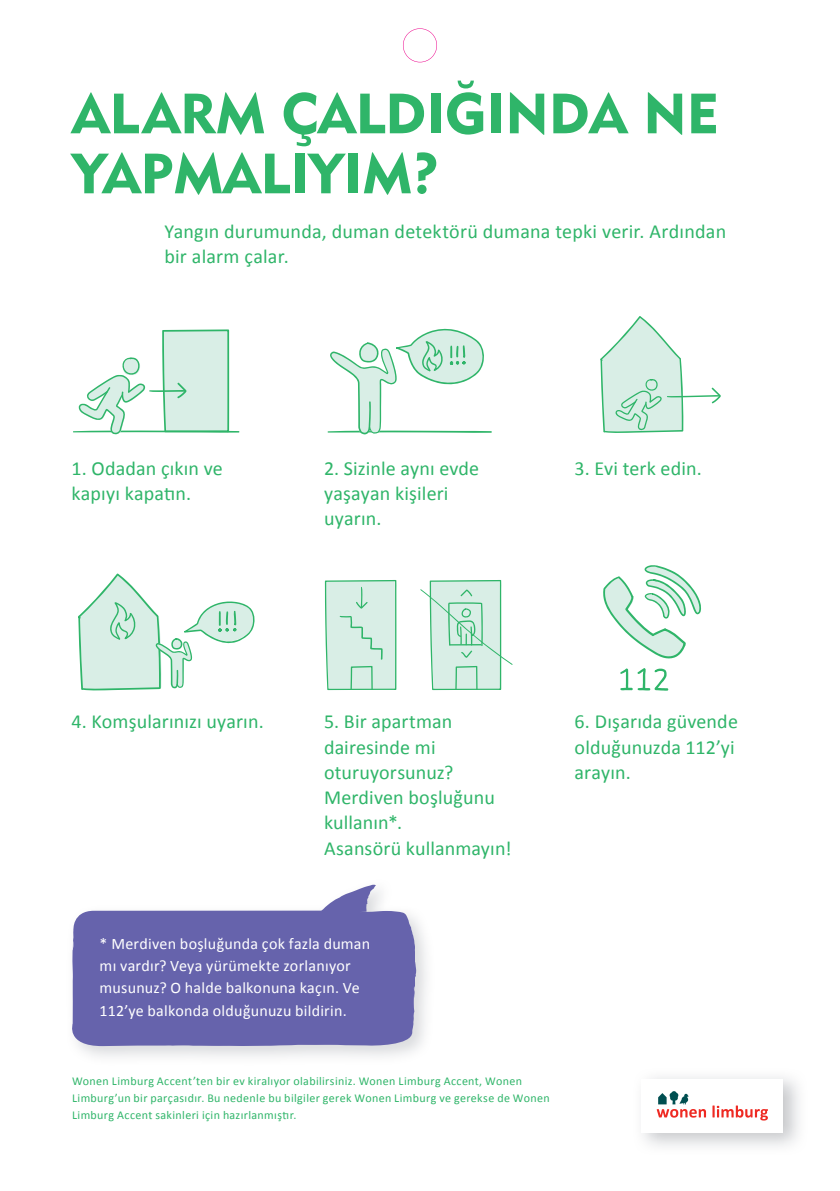
<style>
.page{position:relative;width:840px;height:1191px;background:#fff}
.page>*{position:absolute;margin:0;border:0;box-sizing:border-box;transform-origin:0 0}
.t1{font:56px/60px "Geometric 415 BT Black A";color:#2fb569}
.t2{font:20px/25.2px "Calibri";letter-spacing:.01em;color:#2fb569}
.t3{font:16px/22.4px "Calibri";letter-spacing:.015em;color:#fff}
.t4{font:12px/16.8px "Calibri";letter-spacing:.03em;color:#2fb569}
</style>
<div class="page">
<svg style="left:73px;top:329px;width:166px;height:105px"></svg>
<svg style="left:78px;top:573px;width:177px;height:118px"></svg>
<svg style="left:620px;top:668px;width:48px;height:22px"></svg>
<svg style="left:603px;top:565px;width:98px;height:94px"></svg>
<svg style="left:600px;top:316px;width:120px;height:117px"></svg>
<svg style="left:656px;top:1091px;width:49px;height:26px"></svg>
<svg style="left:712px;top:1105px;width:55px;height:15px"></svg>
<svg style="left:327px;top:328px;width:165px;height:106px"></svg>
<svg style="left:324px;top:580px;width:72px;height:110px;background:#cbe9dc"></svg>
<svg style="left:420px;top:580px;width:92px;height:110px"></svg>
<svg style="left:70px;top:884px;width:346px;height:162px;fill:#6663ac"></svg>
<svg style="left:403px;top:28px;width:34px;height:34px"></svg>
<h1 class="t1" style="left:72px;top:83px;width:647px">ALARM ÇALDIĞINDA NE<br>YAPMALIYIM?</h1>
<p class="t2" style="left:164px;top:218px;width:563px">Yangın durumunda, duman detektörü dumana tepki verir. Ardından bir alarm çalar.</p>
<p class="t2" style="left:72px;top:455px;width:153px">1. Odadan çıkın ve kapıyı kapatın.</p>
<p class="t2" style="left:324px;top:455px;width:157px">2. Sizinle aynı evde yaşayan kişileri uyarın.</p>
<p class="t2" style="left:574px;top:455px;width:129px">3. Evi terk edin.</p>
<p class="t2" style="left:72px;top:708px;width:193px">4. Komşularınızı uyarın.</p>
<p class="t2" style="left:324px;top:708px;width:189px">5. Bir apartman dairesinde mi oturuyorsunuz?<br>Merdiven boşluğunu kullanın*.<br>Asansörü kullanmayın!</p>
<p class="t2" style="left:574px;top:708px;width:165px">6. Dışarıda güvende olduğunuzda 112’yi arayın.</p>
<p class="t3" style="left:100px;top:931px;width:272px">* Merdiven boşluğunda çok fazla duman mı vardır? Veya yürümekte zorlanıyor musunuz? O halde balkonuna kaçın. Ve 112’ye balkonda olduğunuzu bildirin.</p>
<p class="t4" style="left:72px;top:1072px;width:479px">Wonen Limburg Accent’ten bir ev kiralıyor olabilirsiniz. Wonen Limburg Accent, Wonen<br>Limburg’un bir parçasıdır. Bu nedenle bu bilgiler gerek Wonen Limburg ve gerekse de Wonen<br>Limburg Accent sakinleri için hazırlanmıştır.</p>
</div>
